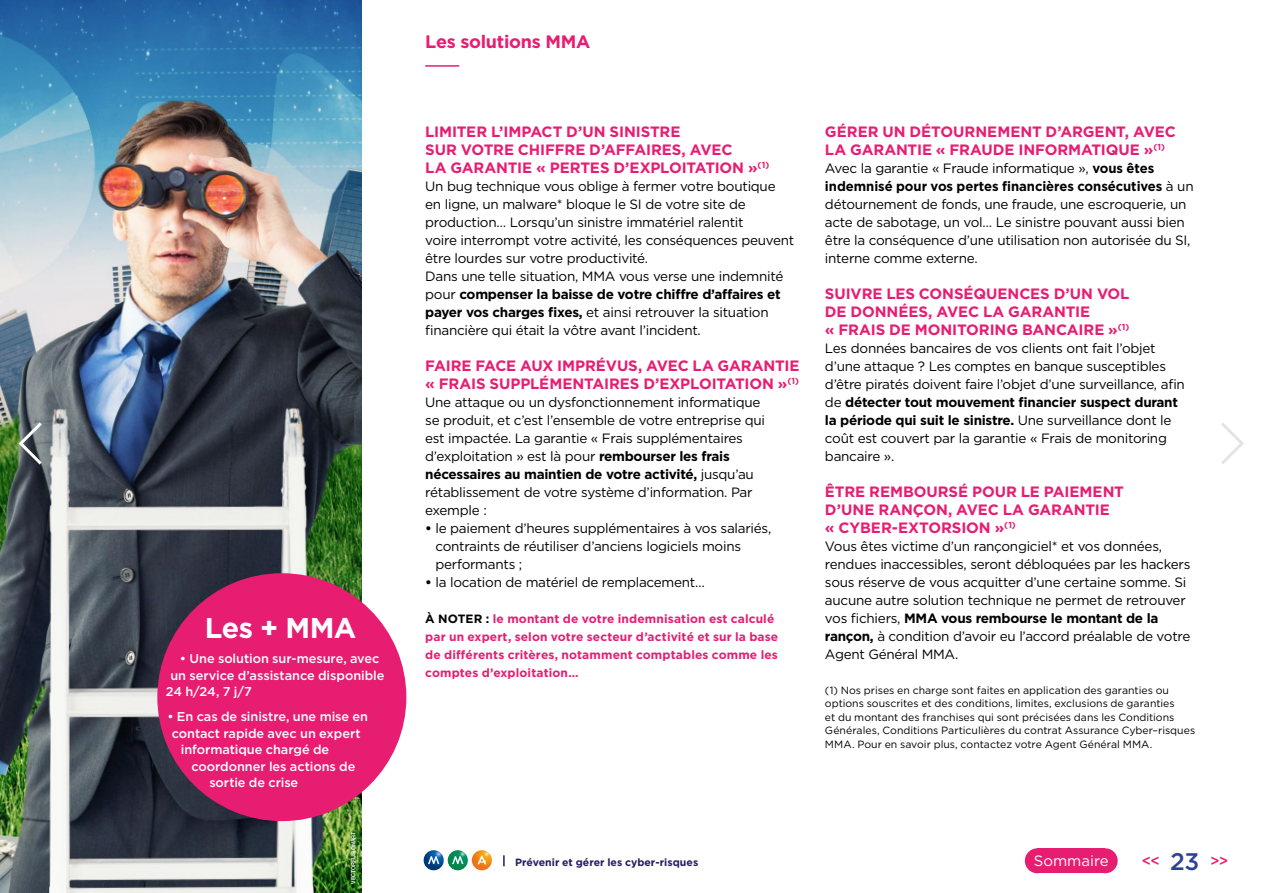
<style>
.page{position:relative;width:1263px;height:893px;background:#fff}
.page>*{position:absolute;margin:0;border:0;box-sizing:border-box;transform-origin:0 0}
.t1{font:700 28.5px "Gotham";letter-spacing:-.02em;color:#fff}
.t2{font:700 18px "Gotham";letter-spacing:-.015em;color:#e71d72}
.t3{font:700 15px/18px "Gotham";letter-spacing:-.005em;color:#e71d72}
.t4{font:15px "Gotham";color:#fff}
.t5{font:500 15px "Gotham";color:#e71d72}
.t6{font:13.5px/18px "Gotham";letter-spacing:-.02em;color:#000}
.t7{font:500 12.75px "Gotham";letter-spacing:-.005em;color:#fff}
.t8{font:700 12px/18px "Gotham";letter-spacing:.01em;color:#e71d72}
.t9{font:10.5px/13.5px "Gotham";color:#000}
.t10{font:700 10.5px "Gotham";letter-spacing:.005em;color:#211e5f}
.t11{font:500 6px "Helvetica Neue LT Std";letter-spacing:-.01em;color:#fff;scale:.9 1}
.s1{font-weight:700}
.s2{color:#000}
.s3{font-size:24px;color:#2c4295}
</style>
<div class="page">
<svg style="left:503px;top:855px;width:2px;height:11px"></svg>
<svg style="left:424px;top:850px;width:20px;height:20px"></svg>
<svg style="left:428px;top:856px;width:11px;height:8px"></svg>
<svg style="left:448px;top:850px;width:20px;height:20px"></svg>
<svg style="left:452px;top:856px;width:11px;height:8px"></svg>
<svg style="left:472px;top:850px;width:20px;height:20px"></svg>
<svg style="left:477px;top:856px;width:9px;height:8px"></svg>
<div style="left:1037px;top:848px;width:68px;height:25px;background:#e71d72"></div>
<div style="left:1025px;top:848px;width:25px;height:25px;background:#e71d72;border-radius:50%"></div>
<div style="left:1093px;top:848px;width:25px;height:25px;background:#e71d72;border-radius:50%"></div>
<img style="left:0;top:0;width:361px;height:893px">
<hr style="left:425px;top:65px;width:34px;height:2px;background:#e71d72">
<svg style="left:1221px;top:423px;width:23px;height:41px"></svg>
<svg style="left:16px;top:419px;width:29px;height:49px"></svg>
<div style="left:157px;top:573px;width:249px;height:248px;background:#e71d72;border-radius:50%"></div>
<h1 class="t1" style="left:205px;top:609px;width:153px">Les + MMA</h1>
<p class="t7" style="left:180px;top:650px;width:201px">• Une solution sur-mesure, avec</p>
<p class="t7" style="left:170px;top:667px;width:216px">un service d’assistance disponible</p>
<p class="t7" style="left:166px;top:683px;width:88px">24 h/24, 7 j/7</p>
<p class="t7" style="left:167px;top:708px;width:202px">• En cas de sinistre, une mise en</p>
<p class="t7" style="left:172px;top:725px;width:190px">contact rapide avec un expert</p>
<p class="t7" style="left:181px;top:741px;width:150px">informatique chargé de</p>
<p class="t7" style="left:191px;top:758px;width:166px">coordonner les actions de</p>
<p class="t7" style="left:209px;top:774px;width:90px">sortie de crise</p>
<p class="t11" style="left:350px;top:883px;width:59px;rotate:-90deg">VECTORFUSIONART</p>
<h2 class="t2" style="left:425px;top:30px;width:167px">Les solutions MMA</h2>
<p class="t3" style="left:425px;top:123px;width:345px">LIMITER L’IMPACT D’UN SINISTRE<br>SUR VOTRE CHIFFRE D’AFFAIRES, AVEC<br>LA GARANTIE « PERTES D’EXPLOITATION »<sup>(1)</sup></p>
<p class="t6" style="left:425px;top:177px;width:371px">Un bug technique vous oblige à fermer votre boutique en ligne, un malware* bloque le SI de votre site de production… Lorsqu’un sinistre immatériel ralentit<br>voire interrompt votre activité, les conséquences peuvent être lourdes sur votre productivité.<br>Dans une telle situation, MMA vous verse une indemnité pour <span class="s1">compenser la baisse de votre chiffre d’affaires et payer vos charges fixes,</span> et ainsi retrouver la situation financière qui était la vôtre avant l’incident.</p>
<p class="t3" style="left:425px;top:357px;width:376px">FAIRE FACE AUX IMPRÉVUS, AVEC LA GARANTIE « FRAIS SUPPLÉMENTAIRES D’EXPLOITATION »<sup>(1)</sup></p>
<p class="t6" style="left:425px;top:393px;width:341px">Une attaque ou un dysfonctionnement informatique se produit, et c’est l’ensemble de votre entreprise qui est impactée. La garantie « Frais supplémentaires d’exploitation » est là pour <span class="s1">rembourser les frais nécessaires au maintien de votre activité,</span> jusqu’au rétablissement de votre système d’information. Par exemple :</p>
<p class="t6" style="left:435px;top:519px;width:337px;text-indent:-10px"><span class="s1">•</span> le paiement d’heures supplémentaires à vos salariés, contraints de réutiliser d’anciens logiciels moins performants ;</p>
<p class="t6" style="left:425px;top:573px;width:281px"><span class="s1">•</span> la location de matériel de remplacement…</p>
<p class="t8" style="left:425px;top:610px;width:354px"><span class="s2">À NOTER :</span> le montant de votre indemnisation est calculé par un expert, selon votre secteur d’activité et sur la base de différents critères, notamment comptables comme les comptes d’exploitation…</p>
<p class="t3" style="left:825px;top:123px;width:352px">GÉRER UN DÉTOURNEMENT D’ARGENT, AVEC<br>LA GARANTIE « FRAUDE INFORMATIQUE »<sup>(1)</sup></p>
<p class="t6" style="left:825px;top:159px;width:370px">Avec la garantie « Fraude informatique », <span class="s1">vous êtes indemnisé pour vos pertes financières consécutives</span> à un détournement de fonds, une fraude, une escroquerie, un acte de sabotage, un vol… Le sinistre pouvant aussi bien être la conséquence d’une utilisation non autorisée du SI, interne comme externe.</p>
<p class="t3" style="left:825px;top:285px;width:306px">SUIVRE LES CONSÉQUENCES D’UN VOL<br>DE DONNÉES, AVEC LA GARANTIE<br>« FRAIS DE MONITORING BANCAIRE »<sup>(1)</sup></p>
<p class="t6" style="left:825px;top:339px;width:361px">Les données bancaires de vos clients ont fait l’objet d’une attaque ? Les comptes en banque susceptibles d’être piratés doivent faire l’objet d’une surveillance, afin de <span class="s1">détecter tout mouvement financier suspect durant la période qui suit le sinistre.</span> Une surveillance dont le coût est couvert par la garantie « Frais de monitoring bancaire ».</p>
<p class="t3" style="left:825px;top:483px;width:300px">ÊTRE REMBOURSÉ POUR LE PAIEMENT<br>D’UNE RANÇON, AVEC LA GARANTIE<br>« CYBER-EXTORSION »<sup>(1)</sup></p>
<p class="t6" style="left:825px;top:537px;width:367px">Vous êtes victime d’un rançongiciel* et vos données, rendues inaccessibles, seront débloquées par les hackers sous réserve de vous acquitter d’une certaine somme. Si aucune autre solution technique ne permet de retrouver vos fichiers, <span class="s1">MMA vous rembourse le montant de la rançon,</span> à condition d’avoir eu l’accord préalable de votre Agent Général MMA.</p>
<p class="t9" style="left:825px;top:683px;width:372px">(1) Nos prises en charge sont faites en application des garanties ou options souscrites et des conditions, limites, exclusions de garanties<br>et du montant des franchises qui sont précisées dans les Conditions Générales, Conditions Particulières du contrat Assurance Cyber–risques MMA. Pour en savoir plus, contactez votre Agent Général MMA.</p>
<p class="t10" style="left:515px;top:855px;width:185px">Prévenir et gérer les cyber-risques</p>
<p class="t4" style="left:1034px;top:851px;width:76px">Sommaire</p>
<p class="t5" style="left:1142px;top:851px;width:88px">&lt;&lt; <span class="s3">23</span> &gt;&gt;</p>
</div>
